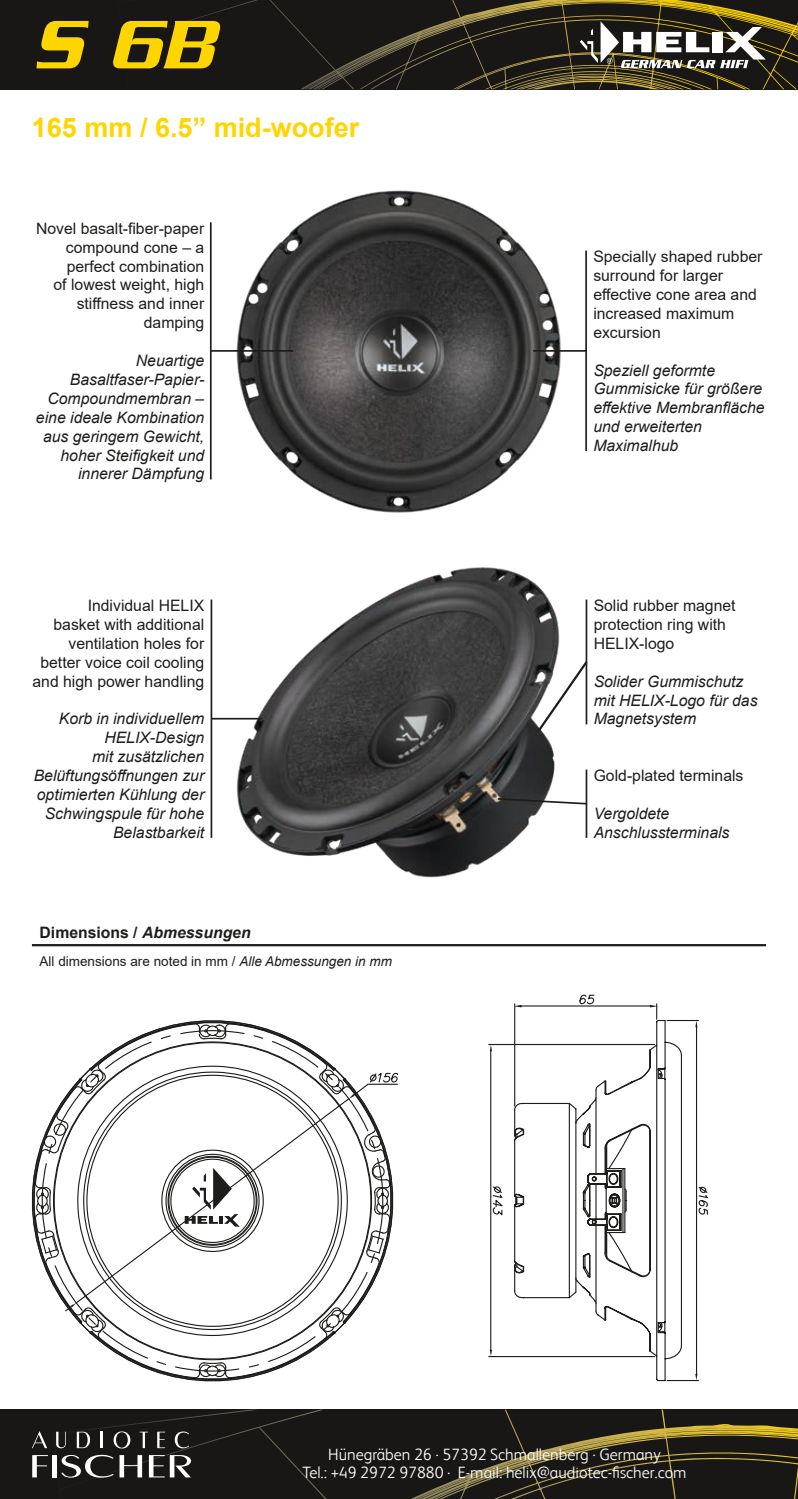
<style>
.page{position:relative;width:798px;height:1499px;background:#fff}
.page>*{position:absolute;margin:0;border:0;box-sizing:border-box;transform-origin:0 0}
.t1{font:italic 500 74.02px "Serpentine";color:#ffd500}
.t2{font:700 27px "Arial";color:#ffd500}
.t3{font:300 16.43px/18px "FS Albert";color:#fff;text-align:center}
.t4{font:italic 15.75px/18.9px "Arial";color:#1d1d1b}
.t5{font:15.75px/18.9px "Arial";color:#1d1d1b;text-align:right}
.t6{font:700 15.75px "Arial";color:#1d1d1b}
.t7{font:13.5px "Arial";color:#1d1d1b}
.s1{font-style:italic}
</style>
<div class="page">
<div style="left:0;top:1410px;width:797px;height:89px;background:#181715"></div>
<svg style="left:411px;top:1410px;width:386px;height:89px"></svg>
<div style="left:0;top:0;width:797px;height:89px;background:#181715"></div>
<svg style="left:325px;top:0;width:440px;height:70px"></svg>
<svg style="left:32px;top:1431px;width:15px;height:17px"></svg>
<svg style="left:32px;top:1455px;width:16px;height:22px"></svg>
<hr style="left:52px;top:1455px;width:4px;height:22px;background:#fff">
<svg style="left:56px;top:1431px;width:135px;height:47px"></svg>
<hr style="left:32px;top:944px;width:733px;height:2px;background:#1d1d1b">
<svg style="left:488px;top:1043px;width:220px;height:315px"></svg>
<svg style="left:489px;top:1350px;width:3px;height:6px"></svg>
<svg style="left:489px;top:1045px;width:3px;height:6px"></svg>
<svg style="left:491px;top:1185px;width:13px;height:32px"></svg>
<hr style="left:514px;top:1004px;width:1px;height:102px;background:#1d1d1b">
<hr style="left:521px;top:1005px;width:129px;height:1px;background:#1d1d1b">
<svg style="left:514px;top:1005px;width:7px;height:2px"></svg>
<svg style="left:578px;top:994px;width:121px;height:387px"></svg>
<svg style="left:31px;top:1020px;width:368px;height:362px"></svg>
<img style="left:232px;top:567px;width:328px;height:311px">
<img style="left:236px;top:190px;width:325px;height:323px">
<hr style="left:210px;top:222px;width:1px;height:257px;background:#1d1d1b">
<hr style="left:210px;top:350px;width:83px;height:2px;background:#1d1d1b">
<hr style="left:210px;top:599px;width:2px;height:239px;background:#1d1d1b">
<hr style="left:211px;top:718px;width:51px;height:1px;background:#1d1d1b">
<hr style="left:585px;top:599px;width:2px;height:125px;background:#1d1d1b">
<hr style="left:585px;top:770px;width:2px;height:68px;background:#1d1d1b">
<hr style="left:533px;top:350px;width:53px;height:2px;background:#1d1d1b">
<hr style="left:585px;top:251px;width:1px;height:200px;background:#1d1d1b">
<svg style="left:535px;top:659px;width:53px;height:75px"></svg>
<svg style="left:496px;top:797px;width:92px;height:8px"></svg>
<h1 class="t1" style="left:32px;top:3px;width:183px">S 6B</h1>
<h2 class="t2" style="left:32px;top:109px;width:329px">165 mm / 6.5” mid-woofer</h2>
<p class="t5" style="left:36px;top:219px;width:170px">Novel basalt-fiber-paper compound cone – a perfect combination<br>of lowest weight, high stiffness and inner damping</p>
<p class="t4" style="left:36px;top:351px;width:170px;text-align:right">Neuartige<br>Basaltfaser-Papier-<br>Compoundmembran – eine ideale Kombination aus geringem Gewicht, hoher Steifigkeit und innerer Dämpfung</p>
<p class="t5" style="left:32px;top:596px;width:173px">Individual HELIX<br>basket with additional ventilation holes for better voice coil cooling and high power handling</p>
<p class="t4" style="left:34px;top:710px;width:172px;text-align:right">Korb in individuellem<br>HELIX-Design<br>mit zusätzlichen<br>Belüftungsöffnungen zur optimierten Kühlung der<br>Schwingspule für hohe<br>Belastbarkeit</p>
<p class="t6" style="left:40px;top:921px;width:212px">Dimensions / <span class="s1">Abmessungen</span></p>
<p class="t7" style="left:40px;top:952px;width:354px">All dimensions are noted in mm / <span class="s1">Alle Abmessungen in mm</span></p>
<p class="t5" style="left:593px;top:247px;width:170px;text-align:left">Specially shaped rubber surround for larger effective cone area and increased maximum excursion</p>
<p class="t4" style="left:593px;top:361px;width:173px">Speziell geformte<br>Gummisicke für größere effektive Membranfläche und erweiterten<br>Maximalhub</p>
<p class="t5" style="left:593px;top:596px;width:143px;text-align:left">Solid rubber magnet protection ring with<br>HELIX-logo</p>
<p class="t4" style="left:593px;top:672px;width:165px">Solider Gummischutz mit HELIX-Logo für das<br>Magnetsystem</p>
<p class="t5" style="left:593px;top:766px;width:151px">Gold-plated terminals</p>
<p class="t4" style="left:593px;top:804px;width:137px">Vergoldete<br>Anschlussterminals</p>
<p class="t3" style="left:302px;top:1445px;width:385px">Hünegräben 26 · 57392 Schmallenberg · Germany<br>Tel.: +49 2972 97880 · E-mail: helix@audiotec-fischer.com</p>
</div>
